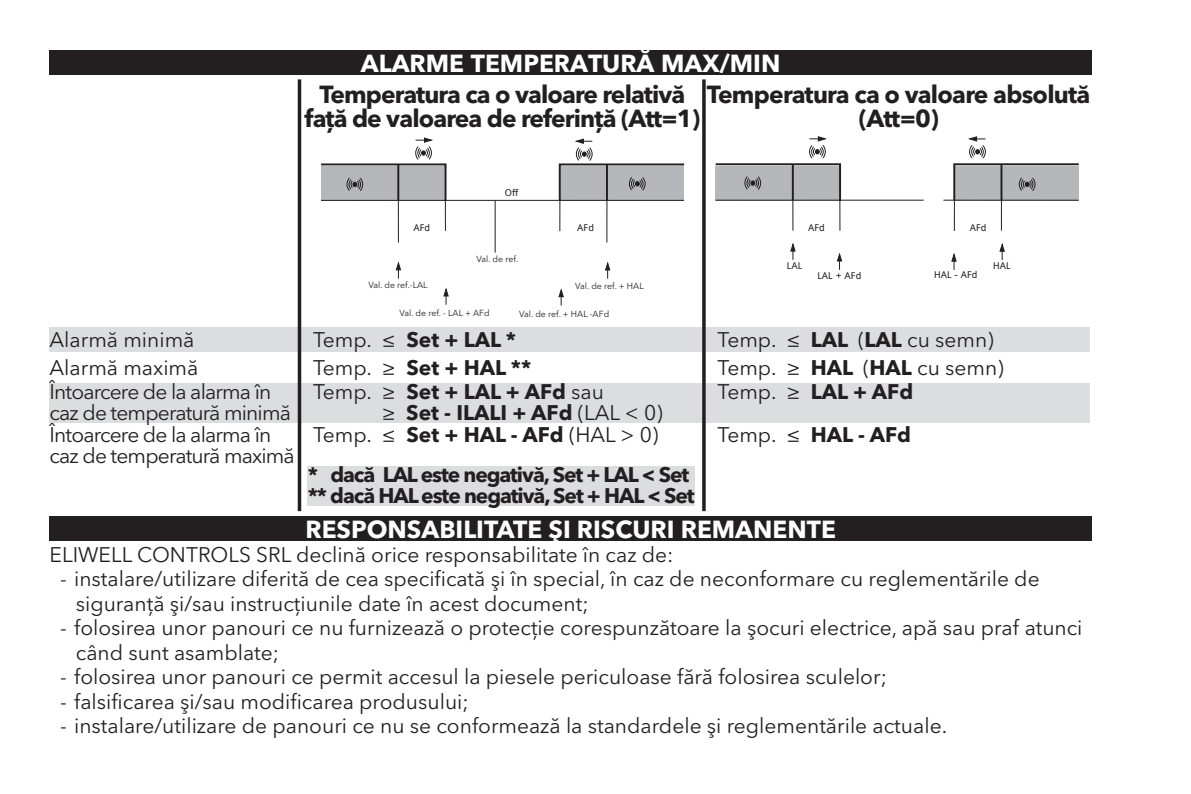
<style>
.page{position:relative;width:1191px;height:794px;background:#fff}
.page>*{position:absolute;margin:0;border:0;box-sizing:border-box;transform-origin:0 0}
.t1{font:700 24.5px/24.5px "Avenir Next LT Pro";letter-spacing:-.035em;color:#231f20;text-align:center}
.t2{font:700 24.5px "Avenir Next LT Pro";color:#fff}
.t3{font:21px/27.7px "Avenir Next LT Pro";color:#231f20}
.t4{font:700 21px/27.7px "Avenir Next LT Pro";color:#231f20}
.t5{font:21px/21.3px "Avenir Next LT Pro";letter-spacing:-.04em;color:#231f20}
.t6{font:700 21px/21px "Avenir Next LT Pro";letter-spacing:-.05em;color:#231f20}
.t7{font:9.8px "Invensys Andale";color:#231f20}
.t8{font:8.75px "Avenir Next LT Pro";color:#231f20}
.s1{font-weight:400}
.s2{font-weight:700}
</style>
<div class="page">
<div style="left:50px;top:50px;width:1041px;height:24px;background:#231f20"></div>
<div style="left:298px;top:327px;width:406px;height:25px;background:#dcdddf"></div>
<div style="left:298px;top:383px;width:406px;height:40px;background:#dcdddf"></div>
<div style="left:702px;top:327px;width:387px;height:25px;background:#dcdddf"></div>
<div style="left:702px;top:383px;width:387px;height:40px;background:#dcdddf"></div>
<div style="left:50px;top:327px;width:248px;height:25px;background:#dcdddf"></div>
<div style="left:50px;top:383px;width:248px;height:40px;background:#dcdddf"></div>
<div style="left:308px;top:466px;width:386px;height:40px;background:#dcdddf"></div>
<hr style="left:321px;top:200px;width:363px;height:1px;background:#231f20">
<hr style="left:445px;top:199px;width:1px;height:32px;background:#231f20">
<svg style="left:395px;top:262px;width:6px;height:16px"></svg>
<hr style="left:398px;top:201px;width:1px;height:41px;background:#231f20">
<svg style="left:605px;top:262px;width:5px;height:17px"></svg>
<hr style="left:606px;top:201px;width:1px;height:41px;background:#231f20">
<hr style="left:559px;top:201px;width:1px;height:30px;background:#231f20">
<hr style="left:494px;top:200px;width:2px;height:53px;background:#231f20">
<svg style="left:558px;top:138px;width:127px;height:64px"></svg>
<svg style="left:321px;top:137px;width:126px;height:65px"></svg>
<svg style="left:443px;top:288px;width:6px;height:17px"></svg>
<svg style="left:558px;top:289px;width:6px;height:16px"></svg>
<hr style="left:715px;top:200px;width:208px;height:1px;background:#231f20">
<hr style="left:839px;top:199px;width:1px;height:32px;background:#231f20">
<svg style="left:790px;top:244px;width:5px;height:16px"></svg>
<hr style="left:792px;top:200px;width:1px;height:31px;background:#231f20">
<hr style="left:943px;top:200px;width:135px;height:1px;background:#231f20">
<svg style="left:999px;top:244px;width:6px;height:16px"></svg>
<hr style="left:1000px;top:200px;width:2px;height:31px;background:#231f20">
<hr style="left:953px;top:201px;width:2px;height:30px;background:#231f20">
<svg style="left:952px;top:136px;width:127px;height:66px"></svg>
<svg style="left:715px;top:136px;width:127px;height:66px"></svg>
<svg style="left:836px;top:254px;width:6px;height:16px"></svg>
<svg style="left:951px;top:254px;width:5px;height:16px"></svg>
<hr style="left:298px;top:79px;width:3px;height:432px;background:#231f20">
<hr style="left:702px;top:79px;width:3px;height:432px;background:#231f20">
<div style="left:50px;top:516px;width:1041px;height:25px;background:#231f20"></div>
<p class="t2" style="left:361px;top:48px;width:421px">ALARME TEMPERATURĂ MAX/MIN</p>
<p class="t1" style="left:305px;top:82px;width:397px">Temperatura ca o valoare relativă faţă de valoarea de referinţă (Att=1)</p>
<p class="t1" style="left:707px;top:82px;width:385px">Temperatura ca o valoare absolută (Att=0)</p>
<p class="t3" style="left:50px;top:326px;width:150px">Alarmă minimă<br>Alarmă maximă</p>
<p class="t5" style="left:50px;top:381px;width:247px">Întoarcere de la alarma în caz de temperatură minimă<br>Întoarcere de la alarma în caz de temperatură maximă</p>
<p class="t7" style="left:413px;top:221px;width:18px">AFd</p>
<p class="t8" style="left:368px;top:279px;width:61px">Val. de ref.-LAL</p>
<p class="t7" style="left:505px;top:186px;width:15px">Off</p>
<p class="t8" style="left:476px;top:254px;width:43px">Val. de ref.</p>
<p class="t7" style="left:577px;top:221px;width:18px">AFd</p>
<p class="t8" style="left:575px;top:280px;width:70px">Val. de ref. + HAL</p>
<p class="t8" style="left:399px;top:308px;width:92px">Val. de ref. - LAL + AFd</p>
<p class="t8" style="left:519px;top:308px;width:91px">Val. de ref. + HAL -AFd</p>
<p class="t4" style="left:313px;top:325px;width:220px"><span class="s1">Temp. ≤</span> Set + LAL *<br><span class="s1">Temp. ≥</span> Set + HAL **</p>
<p class="t4" style="left:313px;top:377px;width:292px"><span class="s1">Temp. ≥</span> Set + LAL + AFd <span class="s1">sau</span></p>
<p class="t4" style="left:382px;top:398px;width:282px"><span class="s1">≥</span> Set - ILALI + AFd <span class="s1">(LAL &lt; 0)</span></p>
<p class="t3" style="left:313px;top:420px;width:347px">Temp. ≤ <span class="s2">Set + HAL - AFd</span> (HAL &gt; 0)</p>
<p class="t6" style="left:308px;top:464px;width:388px">* dacă LAL este negativă, Set + LAL &lt; Set ** dacă HAL este negativă, Set + HAL &lt; Set</p>
<p class="t7" style="left:808px;top:221px;width:18px">AFd</p>
<p class="t7" style="left:969px;top:221px;width:18px">AFd</p>
<p class="t7" style="left:787px;top:259px;width:17px">LAL</p>
<p class="t7" style="left:817px;top:268px;width:45px">LAL + AFd</p>
<p class="t7" style="left:934px;top:268px;width:45px">HAL - AFd</p>
<p class="t7" style="left:993px;top:258px;width:19px">HAL</p>
<p class="t3" style="left:717px;top:326px;width:288px">Temp. ≤ <span class="s2">LAL</span> (<span class="s2">LAL</span> cu semn)<br>Temp. ≥ <span class="s2">HAL</span> (<span class="s2">HAL</span> cu semn)</p>
<p class="t4" style="left:717px;top:370px;width:197px;line-height:42.7px"><span class="s1">Temp. ≥</span> LAL + AFd<br><span class="s1">Temp. ≤</span> HAL - AFd</p>
<p class="t2" style="left:305px;top:514px;width:532px">RESPONSABILITATE ŞI RISCURI REMANENTE</p>
<p class="t3" style="left:50px;top:540px;width:625px">ELIWELL CONTROLS SRL declină orice responsabilitate în caz de:</p>
<p class="t3" style="left:76px;top:566px;width:965px;line-height:24.5px;text-indent:-16px">- instalare/utilizare diferită de cea specificată şi în special, în caz de neconformare cu reglementările de siguranţă şi/sau instrucţiunile date în acest document;</p>
<p class="t3" style="left:76px;top:615px;width:1008px;line-height:24.5px;text-indent:-16px">- folosirea unor panouri ce nu furnizează o protecţie corespunzătoare la şocuri electrice, apă sau praf atunci când sunt asamblate;</p>
<p class="t3" style="left:60px;top:663px;width:828px">- folosirea unor panouri ce permit accesul la piesele periculoase fără folosirea sculelor;</p>
<p class="t3" style="left:60px;top:687px;width:410px">- falsificarea şi/sau modificarea produsului;</p>
<p class="t3" style="left:60px;top:712px;width:888px">- instalare/utilizare de panouri ce nu se conformează la standardele şi reglementările actuale.</p>
</div>
